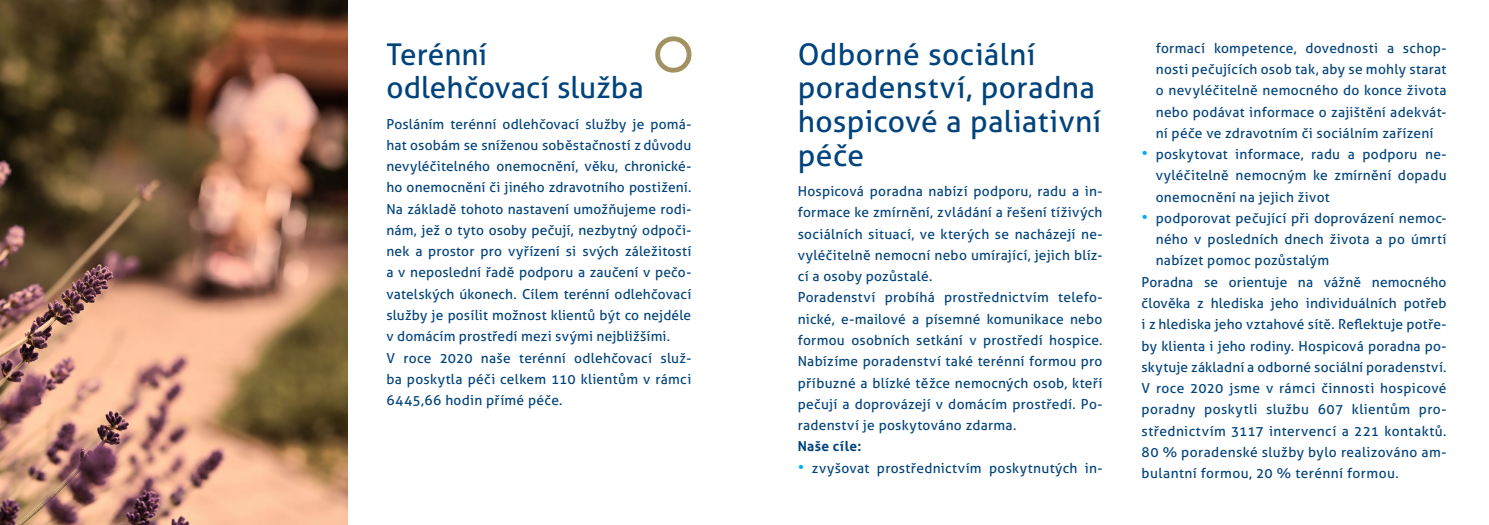
<style>
.page{position:relative;width:1489px;height:525px;background:#fff}
.page>*{position:absolute;margin:0;border:0;box-sizing:border-box;transform-origin:0 0}
.t1{font:30px/33.8px "Aller";letter-spacing:.01em;color:#01437c}
.t2{font:13.75px/21.2px "Aller";letter-spacing:.02em;color:#01437c;text-align:justify}
.t3{font:700 13.75px "Aller";letter-spacing:.03em;color:#01437c}
.s1{font-size:16.25px;color:#00aeef}
</style>
<div class="page">
<img style="left:0;top:0;width:347px;height:524px">
<svg style="left:655px;top:36px;width:36px;height:37px"></svg>
<p class="t1" style="left:386px;top:37px;width:102px">Terénní</p>
<p class="t1" style="left:386px;top:71px;width:259px">odlehčovací služba</p>
<p class="t2" style="left:386px;top:113px;width:306px">Posláním terénní odlehčovací služby je pomá&shy;hat osobám se sníženou soběstačností z důvodu nevyléčitelného onemocnění, věku, chronické&shy;ho onemocnění či jiného zdravotního postižení.<br>Na základě tohoto nastavení umožňujeme rodi&shy;nám, jež o tyto osoby pečují, nezbytný odpoči&shy;nek a prostor pro vyřízení si svých záležitostí a v neposlední řadě podporu a zaučení v pečo&shy;vatelských úkonech. Cílem terénní odlehčovací služby je posílit možnost klientů být co nejdéle v domácím prostředí mezi svými nejbližšími.</p>
<p class="t2" style="left:386px;top:347px;width:306px">V roce 2020 naše terénní odlehčovací služ&shy;ba poskytla péči celkem 110 klientům v rámci 6445,66 hodin přímé péče.</p>
<p class="t1" style="left:797px;top:37px;width:305px">Odborné sociální poradenství, poradna hospicové a paliativní péče</p>
<p class="t2" style="left:797px;top:180px;width:306px">Hospicová poradna nabízí podporu, radu a in&shy;formace ke zmírnění, zvládání a řešení tíživých sociálních situací, ve kterých se nacházejí ne&shy;vyléčitelně nemocní nebo umírající, jejich blíz&shy;cí a osoby pozůstalé.</p>
<p class="t2" style="left:797px;top:287px;width:306px">Poradenství probíhá prostřednictvím telefo&shy;nické, e-mailové a písemné komunikace nebo formou osobních setkání v prostředí hospice.<br>Nabízíme poradenství také terénní formou pro příbuzné a blízké těžce nemocných osob, kteří pečují a doprovázejí v domácím prostředí. Po&shy;radenství je poskytováno zdarma.</p>
<p class="t3" style="left:797px;top:438px;width:65px">Naše cíle:</p>
<p class="t2" style="left:797px;top:457px;width:306px"><span class="s1">•</span> zvyšovat prostřednictvím poskytnutých in-</p>
<p class="t2" style="left:1155px;top:37px;width:292px">formací kompetence, dovednosti a schop&shy;nosti pečujících osob tak, aby se mohly starat o nevyléčitelně nemocného do konce života nebo podávat informace o zajištění adekvát&shy;ní péče ve zdravotním či sociálním zařízení</p>
<p class="t2" style="left:1155px;top:143px;width:292px;text-indent:-14px"><span class="s1">•</span> poskytovat informace, radu a podporu ne&shy;vyléčitelně nemocným ke zmírnění dopadu onemocnění na jejich život</p>
<p class="t2" style="left:1155px;top:207px;width:292px;text-indent:-14px"><span class="s1">•</span> podporovat pečující při doprovázení nemoc&shy;ného v posledních dnech života a po úmrtí nabízet pomoc pozůstalým</p>
<p class="t2" style="left:1141px;top:271px;width:306px">Poradna se orientuje na vážně nemocného člověka z hlediska jeho individuálních potřeb i z hlediska jeho vztahové sítě. Reflektuje potře&shy;by klienta i jeho rodiny. Hospicová poradna po&shy;skytuje základní a odborné sociální poradenství.</p>
<p class="t2" style="left:1141px;top:377px;width:306px">V roce 2020 jsme v rámci činnosti hospicové poradny poskytli službu 607 klientům pro&shy;střednictvím 3117 intervencí a 221 kontaktů.<br>80 % poradenské služby bylo realizováno am&shy;bulantní formou, 20 % terénní formou.</p>
</div>
